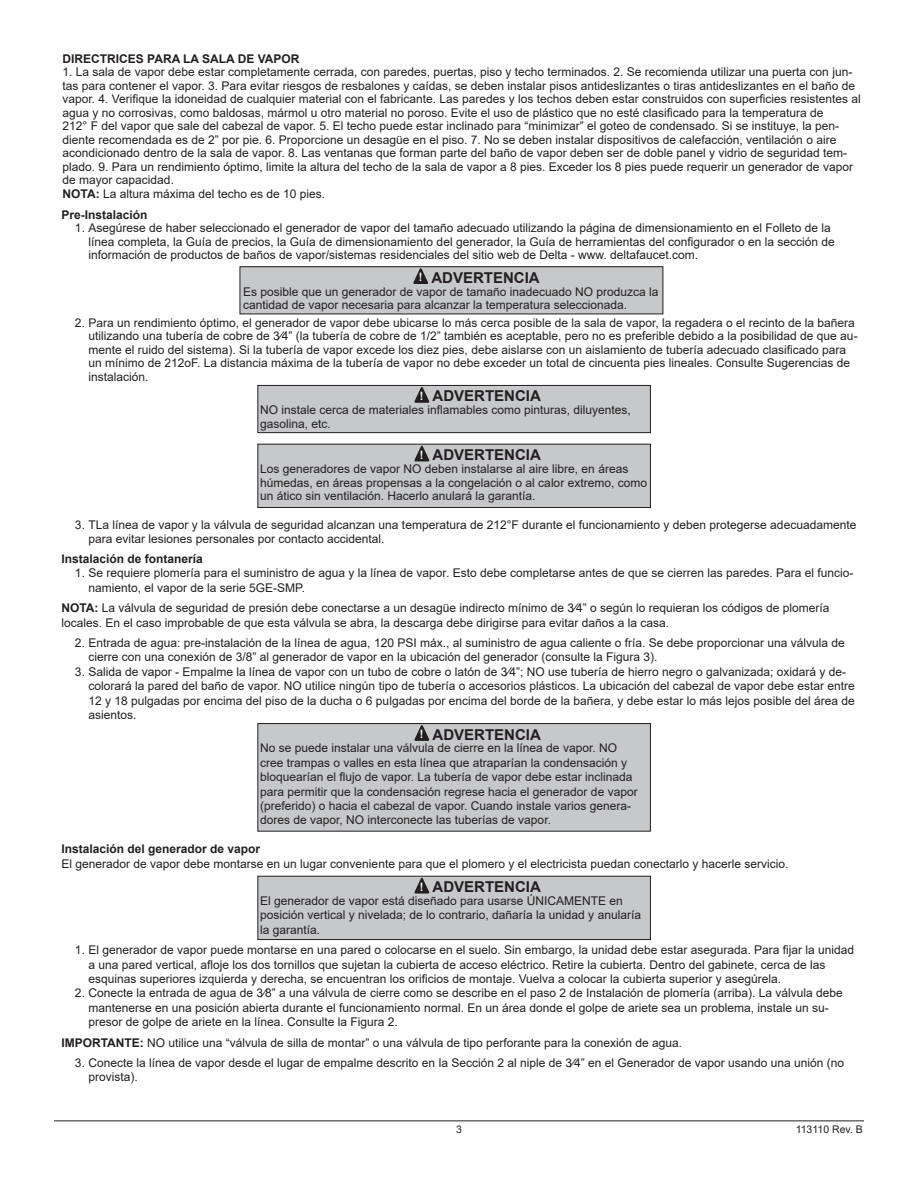
<style>
.page{position:relative;width:918px;height:1188px;background:#fff}
.page>*{position:absolute;margin:0;border:0;box-sizing:border-box;transform-origin:0 0}
.t1{font:700 15px "Arial";color:#231f20}
.t2{font:12px/13.5px "Arial";color:#231f20}
.t3{font:700 12px "Arial";color:#231f20}
.t4{font:10.5px "Arial";color:#231f20}
.s1{font-weight:700}
.s2{font-size:11.55px;color:#fff}
</style>
<div class="page">
<hr style="left:54px;top:1120px;width:810px;height:1px;background:#231f20">
<div style="left:240px;top:267px;width:423px;height:47px;background:#c7c8ca"></div>
<svg style="left:413px;top:268px;width:15px;height:16px"></svg>
<div style="left:258px;top:385px;width:392px;height:48px;background:#c7c8ca"></div>
<div style="left:258px;top:385px;width:393px;height:48px;border:1px solid #231f20"></div>
<svg style="left:415px;top:387px;width:14px;height:16px"></svg>
<div style="left:258px;top:444px;width:392px;height:63px;background:#c7c8ca"></div>
<div style="left:258px;top:444px;width:393px;height:64px;border:1px solid #231f20"></div>
<svg style="left:415px;top:446px;width:14px;height:15px"></svg>
<div style="left:258px;top:724px;width:392px;height:107px;background:#c7c8ca"></div>
<div style="left:258px;top:723px;width:393px;height:108px;border:1px solid #231f20"></div>
<svg style="left:415px;top:725px;width:14px;height:16px"></svg>
<div style="left:258px;top:876px;width:392px;height:64px;background:#c7c8ca"></div>
<div style="left:258px;top:876px;width:393px;height:64px;border:1px solid #231f20"></div>
<svg style="left:415px;top:878px;width:14px;height:15px"></svg>
<p class="t3" style="left:63px;top:50px;width:238px">DIRECTRICES PARA LA SALA DE VAPOR</p>
<p class="t2" style="left:63px;top:65px;width:800px">1. La sala de vapor debe estar completamente cerrada, con paredes, puertas, piso y techo terminados. 2. Se recomienda utilizar una puerta con jun&shy;tas para contener el vapor. 3. Para evitar riesgos de resbalones y caídas, se deben instalar pisos antideslizantes o tiras antideslizantes en el baño de vapor. 4. Verifique la idoneidad de cualquier material con el fabricante. Las paredes y los techos deben estar construidos con superficies resistentes al agua y no corrosivas, como baldosas, mármol u otro material no poroso. Evite el uso de plástico que no esté clasificado para la temperatura de<br>212° F del vapor que sale del cabezal de vapor. 5. El techo puede estar inclinado para “minimizar” el goteo de condensado. Si se instituye, la pen&shy;diente recomendada es de 2” por pie. 6. Proporcione un desagüe en el piso. 7. No se deben instalar dispositivos de calefacción, ventilación o aire acondicionado dentro de la sala de vapor. 8. Las ventanas que forman parte del baño de vapor deben ser de doble panel y vidrio de seguridad tem&shy;plado. 9. Para un rendimiento óptimo, limite la altura del techo de la sala de vapor a 8 pies. Exceder los 8 pies puede requerir un generador de vapor de mayor capacidad.<br><span class="s1">NOTA:</span> La altura máxima del techo es de 10 pies.</p>
<p class="t3" style="left:61px;top:206px;width:88px">Pre-Instalación</p>
<p class="t2" style="left:88px;top:221px;width:748px;text-indent:-14px">1. Asegúrese de haber seleccionado el generador de vapor del tamaño adecuado utilizando la página de dimensionamiento en el Folleto de la línea completa, la Guía de precios, la Guía de dimensionamiento del generador, la Guía de herramientas del configurador o en la sección de información de productos de baños de vapor/sistemas residenciales del sitio web de Delta - www. deltafaucet.com.</p>
<p class="t1" style="left:419px;top:267px;width:122px"><span class="s2">!</span> ADVERTENCIA</p>
<p class="t2" style="left:243px;top:285px;width:417px">Es posible que un generador de vapor de tamaño inadecuado NO produzca la cantidad de vapor necesaria para alcanzar la temperatura seleccionada.</p>
<p class="t2" style="left:88px;top:315px;width:771px;text-indent:-14px">2. Para un rendimiento óptimo, el generador de vapor debe ubicarse lo más cerca posible de la sala de vapor, la regadera o el recinto de la bañera utilizando una tubería de cobre de 3⁄4” (la tubería de cobre de 1/2” también es aceptable, pero no es preferible debido a la posibilidad de que au&shy;mente el ruido del sistema). Si la tubería de vapor excede los diez pies, debe aislarse con un aislamiento de tubería adecuado clasificado para un mínimo de 212oF. La distancia máxima de la tubería de vapor no debe exceder un total de cincuenta pies lineales. Consulte Sugerencias de instalación.</p>
<p class="t1" style="left:420px;top:386px;width:122px"><span class="s2">!</span> ADVERTENCIA</p>
<p class="t2" style="left:260px;top:403px;width:372px">NO instale cerca de materiales inflamables como pinturas, diluyentes, gasolina, etc.</p>
<p class="t1" style="left:420px;top:444px;width:122px"><span class="s2">!</span> ADVERTENCIA</p>
<p class="t2" style="left:260px;top:462px;width:388px">Los generadores de vapor NO deben instalarse al aire libre, en áreas húmedas, en áreas propensas a la congelación o al calor extremo, como un ático sin ventilación. Hacerlo anulará la garantía.</p>
<p class="t2" style="left:88px;top:518px;width:769px;text-indent:-14px">3. TLa línea de vapor y la válvula de seguridad alcanzan una temperatura de 212°F durante el funcionamiento y deben protegerse adecuadamente para evitar lesiones personales por contacto accidental.</p>
<p class="t3" style="left:61px;top:550px;width:143px">Instalación de fontanería</p>
<p class="t2" style="left:88px;top:566px;width:767px;line-height:14.4px;text-indent:-13px">1. Se requiere plomería para el suministro de agua y la línea de vapor. Esto debe completarse antes de que se cierren las paredes. Para el funcio&shy;namiento, el vapor de la serie 5GE-SMP.</p>
<p class="t2" style="left:61px;top:601px;width:770px;line-height:14.4px"><span class="s1">NOTA:</span> La válvula de seguridad de presión debe conectarse a un desagüe indirecto mínimo de 3⁄4” o según lo requieran los códigos de plomería locales. En el caso improbable de que esta válvula se abra, la descarga debe dirigirse para evitar daños a la casa.</p>
<p class="t2" style="left:88px;top:635px;width:758px;line-height:14.4px;text-indent:-14px">2. Entrada de agua: pre-instalación de la línea de agua, 120 PSI máx., al suministro de agua caliente o fría. Se debe proporcionar una válvula de cierre con una conexión de 3/8” al generador de vapor en la ubicación del generador (consulte la Figura 3).</p>
<p class="t2" style="left:88px;top:664px;width:768px;line-height:14.4px;text-indent:-14px">3. Salida de vapor - Empalme la línea de vapor con un tubo de cobre o latón de 3⁄4”; NO use tubería de hierro negro o galvanizada; oxidará y de&shy;colorará la pared del baño de vapor. NO utilice ningún tipo de tubería o accesorios plásticos. La ubicación del cabezal de vapor debe estar entre 12 y 18 pulgadas por encima del piso de la ducha o 6 pulgadas por encima del borde de la bañera, y debe estar lo más lejos posible del área de asientos.</p>
<p class="t1" style="left:420px;top:724px;width:122px"><span class="s2">!</span> ADVERTENCIA</p>
<p class="t2" style="left:260px;top:741px;width:379px;line-height:14.4px">No se puede instalar una válvula de cierre en la línea de vapor. NO cree trampas o valles en esta línea que atraparían la condensación y bloquearían el flujo de vapor. La tubería de vapor debe estar inclinada para permitir que la condensación regrese hacia el generador de vapor (preferido) o hacia el cabezal de vapor. Cuando instale varios genera&shy;dores de vapor, NO interconecte las tuberías de vapor.</p>
<p class="t3" style="left:61px;top:841px;width:200px">Instalación del generador de vapor</p>
<p class="t2" style="left:61px;top:857px;width:729px">El generador de vapor debe montarse en un lugar conveniente para que el plomero y el electricista puedan conectarlo y hacerle servicio.</p>
<p class="t1" style="left:420px;top:876px;width:122px"><span class="s2">!</span> ADVERTENCIA</p>
<p class="t2" style="left:260px;top:894px;width:382px;line-height:14.4px">El generador de vapor está diseñado para usarse ÚNICAMENTE en posición vertical y nivelada; de lo contrario, dañaría la unidad y anularía la garantía.</p>
<p class="t2" style="left:88px;top:943px;width:767px;line-height:14.4px;text-indent:-14px">1. El generador de vapor puede montarse en una pared o colocarse en el suelo. Sin embargo, la unidad debe estar asegurada. Para fijar la unidad a una pared vertical, afloje los dos tornillos que sujetan la cubierta de acceso eléctrico. Retire la cubierta. Dentro del gabinete, cerca de las esquinas superiores izquierda y derecha, se encuentran los orificios de montaje. Vuelva a colocar la cubierta superior y asegúrela.</p>
<p class="t2" style="left:88px;top:986px;width:756px;line-height:14.4px;text-indent:-14px">2. Conecte la entrada de agua de 3⁄8” a una válvula de cierre como se describe en el paso 2 de Instalación de plomería (arriba). La válvula debe mantenerse en una posición abierta durante el funcionamiento normal. En un área donde el golpe de ariete sea un problema, instale un su&shy;presor de golpe de ariete en la línea. Consulte la Figura 2.</p>
<p class="t2" style="left:61px;top:1035px;width:622px"><span class="s1">IMPORTANTE:</span> NO utilice una “válvula de silla de montar” o una válvula de tipo perforante para la conexión de agua.</p>
<p class="t2" style="left:88px;top:1055px;width:757px;line-height:14.4px;text-indent:-14px">3. Conecte la línea de vapor desde el lugar de empalme descrito en la Sección 2 al niple de 3⁄4” en el Generador de vapor usando una unión (no provista).</p>
<p class="t4" style="left:456px;top:1122px;width:7px">3</p>
<p class="t4" style="left:796px;top:1122px;width:69px">113110 Rev. B</p>
</div>
